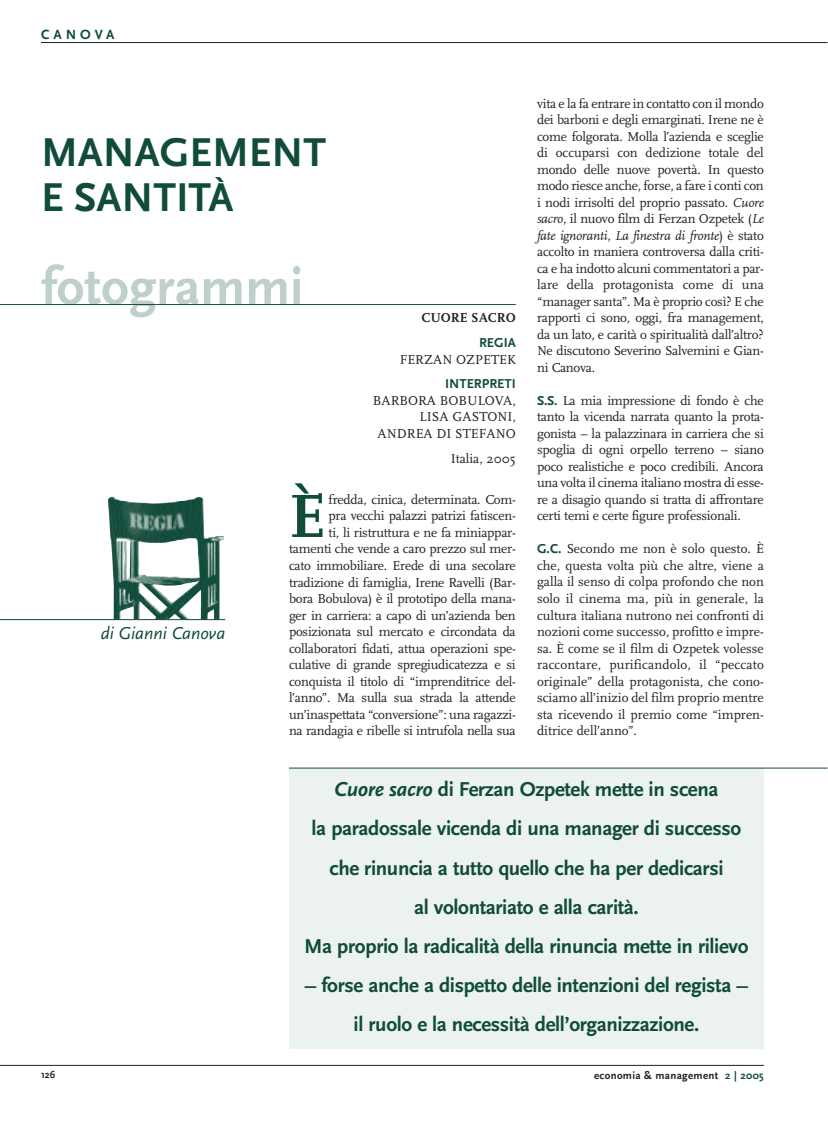
<style>
.page{position:relative;width:828px;height:1148px;background:#fff}
.page>*{position:absolute;margin:0;border:0;box-sizing:border-box;transform-origin:0 0}
.t1{font:700 63.6px "Scala";color:#104b3c}
.t2{font:700 54px "Scala Sans";color:#bfd0ca}
.t3{font:700 42px/45px "Scala Sans";color:#104b3c}
.t4{font:700 21px/39px "Scala Sans";letter-spacing:-.015em;color:#104b3c;text-align:center}
.t5{font:italic 18px "Scala Sans";color:#104b3c}
.t6{font:700 13.95px "Scala Sans";letter-spacing:.285em;color:#104b3c}
.t7{font:13.5px/16.5px "Scala";letter-spacing:-.02em;color:#231f20;text-align:justify}
.t8{font:13.5px/16.5px "Scala";color:#231f20;text-align:right}
.t9{font:700 13.5px "Scala Sans";color:#104b3c}
.t10{font:700 13.5px "Scala";color:#231f20}
.t11{font:700 10.95px "Scala Sans";letter-spacing:.03em;color:#231f20}
.t12{font:700 10.5px "Scala Sans";color:#231f20;scale:.95 1}
.s1{font-style:italic}
.s2{font-family:"Scala Sans";font-weight:700;color:#104b3c}
.s3{color:#104b3c}
</style>
<div class="page">
<hr style="left:0;top:1065px;width:764px;height:1px;background:#231f20">
<hr style="left:41px;top:42px;width:787px;height:1px;background:#231f20">
<img style="left:108px;top:496px;width:116px;height:123px">
<div style="left:289px;top:768px;width:475px;height:280px;background:#ecf2f0"></div>
<hr style="left:289px;top:767px;width:539px;height:1px;background:#104b3c">
<hr style="left:0;top:619px;width:225px;height:1px;background:#104b3c">
<hr style="left:0;top:304px;width:516px;height:1px;background:#104b3c">
<p class="t6" style="left:41px;top:29px;width:75px">CANOVA</p>
<h3 class="t3" style="left:41px;top:133px;width:287px">MANAGEMENT<br>E SANTITÀ</h3>
<h2 class="t2" style="left:41px;top:265px;width:264px">fotogrammi</h2>
<p class="t10" style="left:421px;top:312px;width:96px">CUORE SACRO</p>
<p class="t9" style="left:479px;top:337px;width:38px">REGIA</p>
<p class="t8" style="left:400px;top:352px;width:118px">FERZAN OZPETEK</p>
<p class="t9" style="left:445px;top:379px;width:72px">INTERPRETI</p>
<p class="t8" style="left:373px;top:393px;width:145px">BARBORA BOBULOVA,<br>LISA GASTONI,<br>ANDREA DI STEFANO</p>
<p class="t8" style="left:451px;top:451px;width:67px">Italia, 2005</p>
<h3 class="t5" style="left:101px;top:626px;width:126px">di Gianni Canova</h3>
<h1 class="t1" style="left:289px;top:489px;width:38px">È</h1>
<p class="t7" style="left:289px;top:492px;width:228px;text-align:right">fredda, cinica, determinata. Com-<br>pra vecchi palazzi patrizi fatiscen-<br>ti, li ristruttura e ne fa miniappar&shy;tamenti che vende a caro prezzo sul mer&shy;cato immobiliare. Erede di una secolare tradizione di famiglia, Irene Ravelli (Bar&shy;bora Bobulova) è il prototipo della mana&shy;ger in carriera: a capo di un’azienda ben posizionata sul mercato e circondata da collaboratori fidati, attua operazioni spe&shy;culative di grande spregiudicatezza e si conquista il titolo di “imprenditrice del&shy;l’anno”. Ma sulla sua strada la attende un’inaspettata “conversione”: una ragazzi&shy;na randagia e ribelle si intrufola nella sua</p>
<p class="t7" style="left:537px;top:96px;width:228px">vita e la fa entrare in contatto con il mondo dei barboni e degli emarginati. Irene ne è come folgorata. Molla l’azienda e sceglie di occuparsi con dedizione totale del mondo delle nuove povertà. In questo modo riesce anche, forse, a fare i conti con i nodi irrisolti del proprio passato. <span class="s1">Cuore sacro</span>, il nuovo film di Ferzan Ozpetek (<span class="s1">Le fate ignoranti</span>, <span class="s1">La finestra di fronte</span>) è stato accolto in maniera controversa dalla criti&shy;ca e ha indotto alcuni commentatori a par&shy;lare della protagonista come di una “manager santa”. Ma è proprio così? E che rapporti ci sono, oggi, fra management, da un lato, e carità o spiritualità dall’altro?<br>Ne discutono Severino Salvemini e Gian&shy;ni Canova.</p>
<p class="t7" style="left:537px;top:393px;width:228px"><span class="s2">S.S.</span> La mia impressione di fondo è che tanto la vicenda narrata quanto la prota&shy;gonista – la palazzinara in carriera che si spoglia di ogni orpello terreno – siano poco realistiche e poco credibili. Ancora una volta il cinema italiano mostra di esse&shy;re a disagio quando si tratta di affrontare certi temi e certe figure professionali.</p>
<p class="t7" style="left:537px;top:542px;width:228px"><span class="s2">G.C.</span> Secondo me non è solo questo. È che, questa volta più che altre, viene a galla il senso di colpa profondo che non solo il cinema ma, più in generale, la cultura italiana nutrono nei confronti di nozioni come successo, profitto e impre&shy;sa. È come se il film di Ozpetek volesse raccontare, purificandolo, il “peccato originale” della protagonista, che cono&shy;sciamo all’inizio del film proprio mentre sta ricevendo il premio come “impren&shy;ditrice dell’anno”.</p>
<h3 class="t4" style="left:304px;top:772px;width:446px"><span class="s1">Cuore sacro</span> di Ferzan Ozpetek mette in scena<br>la paradossale vicenda di una manager di successo che rinuncia a tutto quello che ha per dedicarsi<br>al volontariato e alla carità.<br>Ma proprio la radicalità della rinuncia mette in rilievo</h3>
<h3 class="t4" style="left:305px;top:967px;width:445px">– forse anche a dispetto delle intenzioni del regista – il ruolo e la necessità dell’organizzazione.</h3>
<p class="t12" style="left:41px;top:1070px;width:16px">126</p>
<p class="t11" style="left:594px;top:1070px;width:171px">economia &amp; management <span class="s3">2 | 2005</span></p>
</div>
